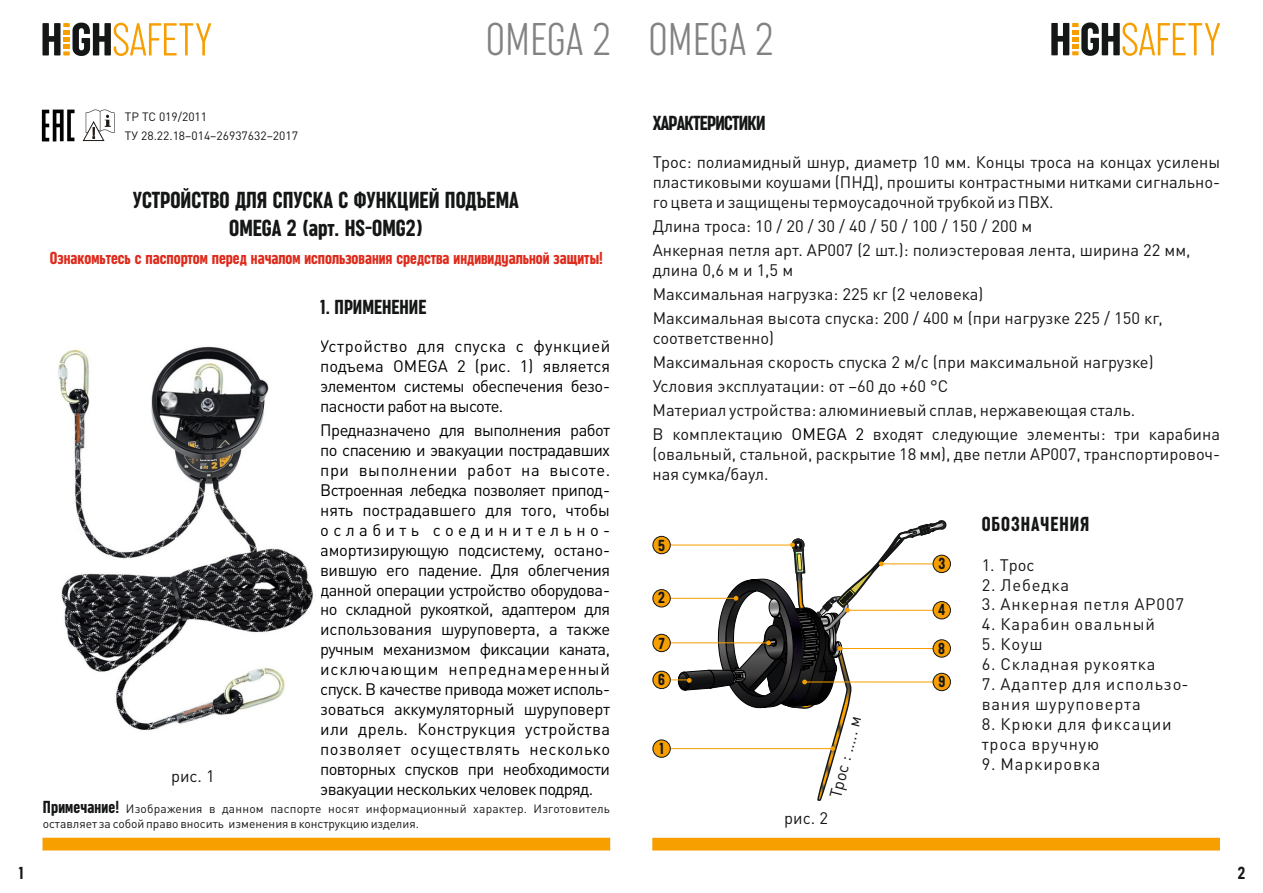
<style>
.page{position:relative;width:1263px;height:893px;background:#fff}
.page>*{position:absolute;margin:0;border:0;box-sizing:border-box;transform-origin:0 0}
.t1{font:200 47.4px "Sugo Pro Classic";color:#818281}
.t2{font:24px/28.2px "Sugo Pro Classic";color:#151616;text-align:center}
.t3{font:21px "Sugo Pro Classic";letter-spacing:-.03em;color:#151616}
.t4{font:21px "Sugo Pro Classic";color:#151616}
.t5{font:21px "Sugo Pro Classic";letter-spacing:.045em;color:#151616}
.t6{font:18px "Sugo Pro Classic";color:#dd2b1c}
.t7{font:18px "Sugo Pro Classic";color:#151616}
.t8{font:16.5px/20px "DIN Pro";letter-spacing:-.035em;color:#000;text-align:justify}
.t9{font:16.5px/24px "DIN Pro";color:#151616}
.t10{font:16.5px/20px "DIN Pro";letter-spacing:.05em;color:#151616}
.t11{font:16.5px "Sugo Pro Classic";color:#151616}
.t12{font:12px/19.4px "DIN Pro";color:#151616}
.s1{font-family:"Sugo Pro Classic";font-size:18px}
.s2{color:#000}
</style>
<div class="page">
<svg style="left:82px;top:109px;width:33px;height:33px"></svg>
<img style="left:41px;top:109px;width:34px;height:33px">
<svg style="left:42px;top:23px;width:169px;height:33px"></svg>
<div style="left:43px;top:838px;width:567px;height:12px;background:#f79e00"></div>
<div style="left:652px;top:838px;width:568px;height:12px;background:#f79e00"></div>
<svg style="left:1051px;top:22px;width:169px;height:34px"></svg>
<img style="left:58px;top:346px;width:255px;height:384px">
<div style="left:652px;top:536px;width:19px;height:18px;background:#f79e00;border:1px solid #151616;border-radius:50%"></div>
<div style="left:652px;top:589px;width:19px;height:18px;background:#f79e00;border:1px solid #151616;border-radius:50%"></div>
<div style="left:652px;top:634px;width:19px;height:18px;background:#f79e00;border:1px solid #151616;border-radius:50%"></div>
<div style="left:652px;top:671px;width:19px;height:18px;background:#f79e00;border:1px solid #151616;border-radius:50%"></div>
<svg style="left:652px;top:739px;width:19px;height:19px"></svg>
<svg style="left:933px;top:673px;width:18px;height:18px"></svg>
<svg style="left:933px;top:639px;width:18px;height:18px"></svg>
<svg style="left:933px;top:601px;width:18px;height:18px"></svg>
<svg style="left:933px;top:555px;width:18px;height:18px"></svg>
<svg style="left:670px;top:520px;width:277px;height:281px"></svg>
<h1 class="t1" style="left:486px;top:16px;width:289px">OMEGA 2 OMEGA 2</h1>
<p class="t12" style="left:125px;top:108px;width:175px">ТР ТС 019/2011<br>ТУ 28.22.18–014–26937632–2017</p>
<h2 class="t2" style="left:133px;top:186px;width:388px">УСТРОЙСТВО ДЛЯ СПУСКА С ФУНКЦИЕЙ ПОДЪЕМА<br>OMEGA 2 (арт. HS-OMG2)</h2>
<p class="t6" style="left:50px;top:248px;width:554px">Ознакомьтесь с паспортом перед началом использования средства индивидуальной защиты!</p>
<p class="t9" style="left:171px;top:765px;width:45px">рис. 1</p>
<p class="t4" style="left:320px;top:296px;width:108px">1. ПРИМЕНЕНИЕ</p>
<p class="t8" style="left:320px;top:338px;width:291px">Устройство для спуска с функцией подъема OMEGA 2 (рис. 1) является элементом системы обеспечения безо&shy;пасности работ на высоте.</p>
<p class="t8" style="left:320px;top:422px;width:291px">Предназначено для выполнения работ по спасению и эвакуации пострадавших при выполнении работ на высоте.<br>Встроенная лебедка позволяет припод&shy;нять пострадавшего для того, чтобы ослабить соединительно&shy;амортизирующую подсистему, остано&shy;вившую его падение. Для облегчения данной операции устройство оборудова&shy;но складной рукояткой, адаптером для использования шуруповерта, а также ручным механизмом фиксации каната, исключающим непреднамеренный спуск. В качестве привода может исполь&shy;зоваться аккумуляторный шуруповерт или дрель. Конструкция устройства позволяет осуществлять несколько повторных спусков при необходимости эвакуации нескольких человек подряд.</p>
<p class="t12" style="left:43px;top:803px;width:569px;line-height:14.9px"><span class="s1">Примечание!</span> Изображения в данном паспорте носят информационный характер. Изготовитель оставляет за собой право вносить изменения в конструкцию изделия.</p>
<p class="t3" style="left:653px;top:113px;width:115px">ХАРАКТЕРИСТИКИ</p>
<p class="t9" style="left:653px;top:154px;width:569px;line-height:20px;text-align:justify">Трос: полиамидный шнур, диаметр 10 мм. Концы троса на концах усилены пластиковыми коушами (ПНД), прошиты контрастными нитками сигнально&shy;го цвета и защищены термоусадочной трубкой из ПВХ.</p>
<p class="t9" style="left:653px;top:216px;width:539px">Длина троса: 10 / 20 / 30 / 40 / 50 / 100 / 150 / 200 м<br>Анкерная петля арт. АР007 (2 шт.): полиэстеровая лента, ширина 22 мм,</p>
<p class="t9" style="left:653px;top:260px;width:512px">длина 0,6 м и 1,5 м<br>Максимальная нагрузка: 225 кг (2 человека)<br>Максимальная высота спуска: 200 / 400 м (при нагрузке 225 / 150 кг,</p>
<p class="t9" style="left:653px;top:328px;width:569px">соответственно)<br>Максимальная скорость спуска 2 м/с (при максимальной нагрузке)<br>Условия эксплуатации: от –60 до +60 °С<br>Материал устройства: алюминиевый сплав, нержавеющая сталь.<br>В комплектацию <span class="s2">OMEGA 2</span> входят следующие элементы: три карабина</p>
<p class="t9" style="left:653px;top:446px;width:569px;line-height:20px">(овальный, стальной, раскрытие 18 мм), две петли АР007, транспортировоч&shy;ная сумка/баул.</p>
<p class="t11" style="left:658px;top:537px;width:8px">5</p>
<p class="t11" style="left:658px;top:590px;width:8px">2</p>
<p class="t11" style="left:659px;top:635px;width:7px">7</p>
<p class="t11" style="left:658px;top:672px;width:8px">6</p>
<p class="t11" style="left:659px;top:740px;width:6px">1</p>
<p class="t9" style="left:825px;top:795px;width:85px;rotate:-76deg">Трос : ..... м</p>
<p class="t9" style="left:784px;top:808px;width:45px">рис. 2</p>
<p class="t11" style="left:938px;top:556px;width:8px">3</p>
<p class="t11" style="left:938px;top:602px;width:9px">4</p>
<p class="t11" style="left:938px;top:640px;width:8px">8</p>
<p class="t11" style="left:938px;top:674px;width:8px">9</p>
<p class="t5" style="left:982px;top:513px;width:109px">ОБОЗНАЧЕНИЯ</p>
<p class="t9" style="left:982px;top:554px;width:54px">1. Трос</p>
<p class="t10" style="left:982px;top:576px;width:89px">2. Лебедка</p>
<p class="t10" style="left:982px;top:596px;width:204px">3. Анкерная петля AР007</p>
<p class="t10" style="left:982px;top:616px;width:175px">4. Карабин овальный</p>
<p class="t9" style="left:982px;top:634px;width:62px">5. Коуш</p>
<p class="t10" style="left:982px;top:656px;width:175px">6. Складная рукоятка</p>
<p class="t10" style="left:982px;top:676px;width:208px">7. Адаптер для использо&shy;вания шуруповерта</p>
<p class="t10" style="left:982px;top:716px;width:192px">8. Крюки для фиксации троса вручную</p>
<p class="t10" style="left:982px;top:756px;width:120px">9. Маркировка</p>
<p class="t7" style="left:19px;top:864px;width:6px">1</p>
<p class="t7" style="left:1238px;top:863px;width:9px">2</p>
</div>
